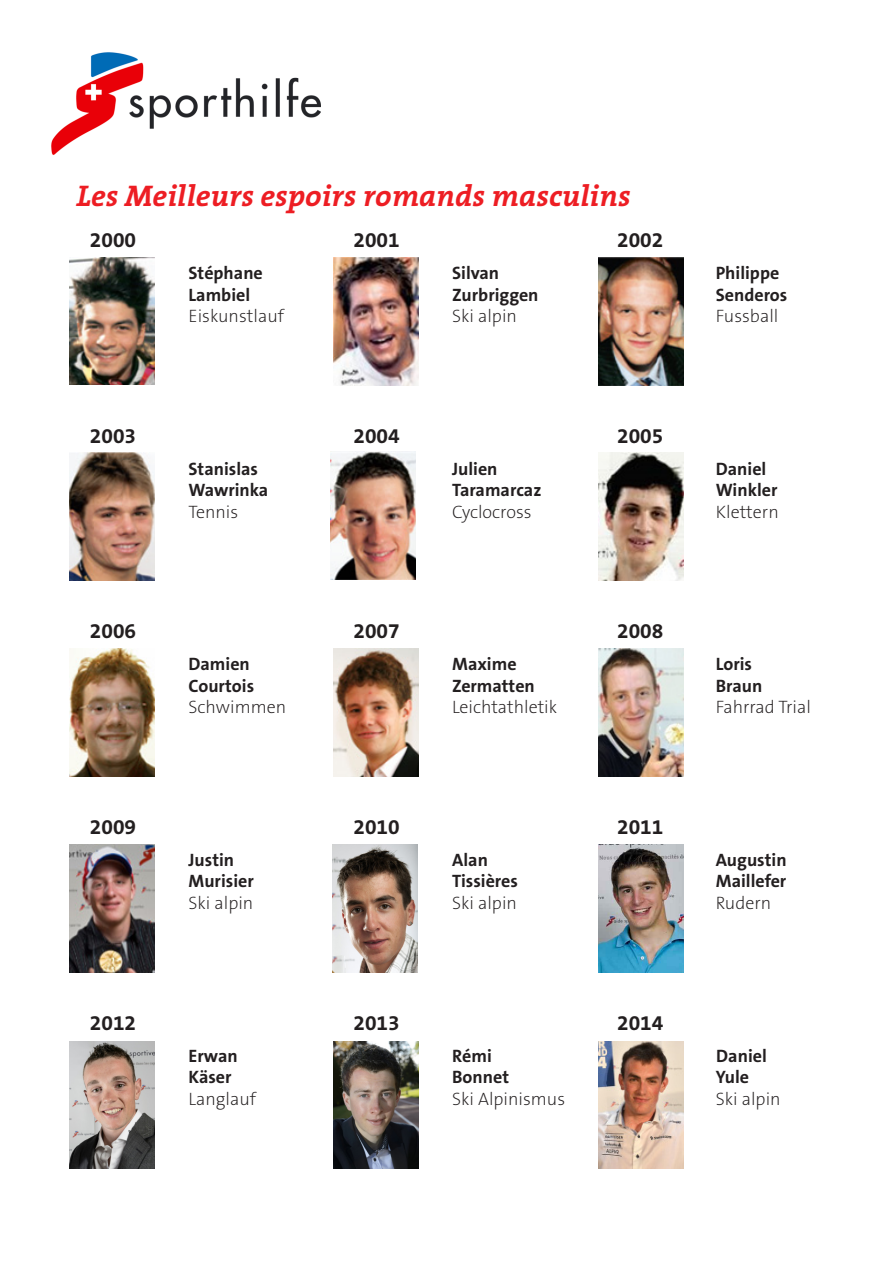
<style>
.page{position:relative;width:893px;height:1263px;background:#fff}
.page>*{position:absolute;margin:0;border:0;box-sizing:border-box;transform-origin:0 0}
.t1{font:italic 700 30px "The Serif B7";color:#ed1d23}
.t2{font:700 21px "The Sans B W7";color:#231f20}
.t3{font:700 18px "The Sans B W7";color:#231f20}
.t4{font:200 18px "The Sans B W2";color:#231f20}
</style>
<div class="page">
<img style="left:70px;top:258px;width:85px;height:127px">
<img style="left:334px;top:258px;width:85px;height:127px">
<img style="left:598px;top:258px;width:85px;height:127px">
<img style="left:70px;top:453px;width:85px;height:127px">
<img style="left:331px;top:452px;width:85px;height:127px">
<img style="left:599px;top:453px;width:84px;height:127px">
<img style="left:70px;top:649px;width:85px;height:127px">
<img style="left:334px;top:649px;width:85px;height:127px">
<img style="left:598px;top:649px;width:85px;height:127px">
<img style="left:70px;top:845px;width:85px;height:127px">
<img style="left:333px;top:845px;width:85px;height:127px">
<img style="left:598px;top:845px;width:85px;height:127px">
<img style="left:70px;top:1041px;width:85px;height:127px">
<img style="left:334px;top:1041px;width:85px;height:127px">
<img style="left:51px;top:52px;width:269px;height:103px">
<img style="left:598px;top:1041px;width:85px;height:127px">
<p class="t1" style="left:76px;top:180px;width:555px">Les Meilleurs espoirs romands masculins</p>
<p class="t2" style="left:90px;top:227px;width:48px">2000</p>
<p class="t2" style="left:354px;top:227px;width:48px">2001</p>
<p class="t2" style="left:617px;top:227px;width:48px">2002</p>
<p class="t3" style="left:189px;top:261px;width:76px">Stéphane</p>
<p class="t3" style="left:189px;top:283px;width:63px">Lambiel</p>
<p class="t4" style="left:189px;top:305px;width:97px">Eiskunstlauf</p>
<p class="t3" style="left:452px;top:261px;width:49px">Silvan</p>
<p class="t3" style="left:452px;top:283px;width:88px">Zurbriggen</p>
<p class="t4" style="left:452px;top:305px;width:66px">Ski alpin</p>
<p class="t2" style="left:90px;top:422px;width:48px">2003</p>
<p class="t2" style="left:354px;top:422px;width:48px">2004</p>
<p class="t2" style="left:617px;top:422px;width:48px">2005</p>
<p class="t3" style="left:189px;top:457px;width:71px">Stanislas</p>
<p class="t3" style="left:189px;top:479px;width:81px">Wawrinka</p>
<p class="t4" style="left:189px;top:500px;width:51px">Tennis</p>
<p class="t3" style="left:452px;top:457px;width:47px">Julien</p>
<p class="t3" style="left:452px;top:479px;width:91px">Taramarcaz</p>
<p class="t4" style="left:452px;top:500px;width:81px">Cyclocross</p>
<p class="t2" style="left:90px;top:618px;width:48px">2006</p>
<p class="t2" style="left:354px;top:618px;width:48px">2007</p>
<p class="t2" style="left:617px;top:618px;width:48px">2008</p>
<p class="t3" style="left:189px;top:653px;width:63px">Damien</p>
<p class="t3" style="left:189px;top:674px;width:67px">Courtois</p>
<p class="t4" style="left:189px;top:696px;width:99px">Schwimmen</p>
<p class="t3" style="left:452px;top:653px;width:66px">Maxime</p>
<p class="t3" style="left:452px;top:674px;width:84px">Zermatten</p>
<p class="t4" style="left:452px;top:696px;width:107px">Leichtathletik</p>
<p class="t2" style="left:90px;top:813px;width:48px">2009</p>
<p class="t2" style="left:354px;top:813px;width:48px">2010</p>
<p class="t2" style="left:617px;top:813px;width:48px">2011</p>
<p class="t3" style="left:189px;top:848px;width:47px">Justin</p>
<p class="t3" style="left:189px;top:870px;width:67px">Murisier</p>
<p class="t4" style="left:189px;top:891px;width:66px">Ski alpin</p>
<p class="t3" style="left:452px;top:848px;width:37px">Alan</p>
<p class="t3" style="left:452px;top:870px;width:67px">Tissières</p>
<p class="t4" style="left:452px;top:891px;width:66px">Ski alpin</p>
<p class="t2" style="left:90px;top:1009px;width:48px">2012</p>
<p class="t2" style="left:354px;top:1009px;width:48px">2013</p>
<p class="t2" style="left:617px;top:1009px;width:48px">2014</p>
<p class="t3" style="left:189px;top:1044px;width:51px">Erwan</p>
<p class="t3" style="left:189px;top:1065px;width:45px">Käser</p>
<p class="t4" style="left:189px;top:1087px;width:69px">Langlauf</p>
<p class="t3" style="left:452px;top:1044px;width:41px">Rémi</p>
<p class="t3" style="left:452px;top:1065px;width:58px">Bonnet</p>
<p class="t4" style="left:452px;top:1087px;width:115px">Ski Alpinismus</p>
<p class="t3" style="left:716px;top:261px;width:65px">Philippe</p>
<p class="t3" style="left:716px;top:283px;width:73px">Senderos</p>
<p class="t4" style="left:716px;top:305px;width:64px">Fussball</p>
<p class="t3" style="left:716px;top:457px;width:52px">Daniel</p>
<p class="t3" style="left:716px;top:479px;width:63px">Winkler</p>
<p class="t4" style="left:716px;top:500px;width:64px">Klettern</p>
<p class="t3" style="left:716px;top:653px;width:38px">Loris</p>
<p class="t3" style="left:716px;top:674px;width:48px">Braun</p>
<p class="t4" style="left:716px;top:696px;width:97px">Fahrrad Trial</p>
<p class="t3" style="left:716px;top:848px;width:72px">Augustin</p>
<p class="t3" style="left:716px;top:870px;width:72px">Maillefer</p>
<p class="t4" style="left:716px;top:891px;width:57px">Rudern</p>
<p class="t3" style="left:716px;top:1044px;width:52px">Daniel</p>
<p class="t3" style="left:716px;top:1065px;width:35px">Yule</p>
<p class="t4" style="left:716px;top:1087px;width:66px">Ski alpin</p>
</div>
